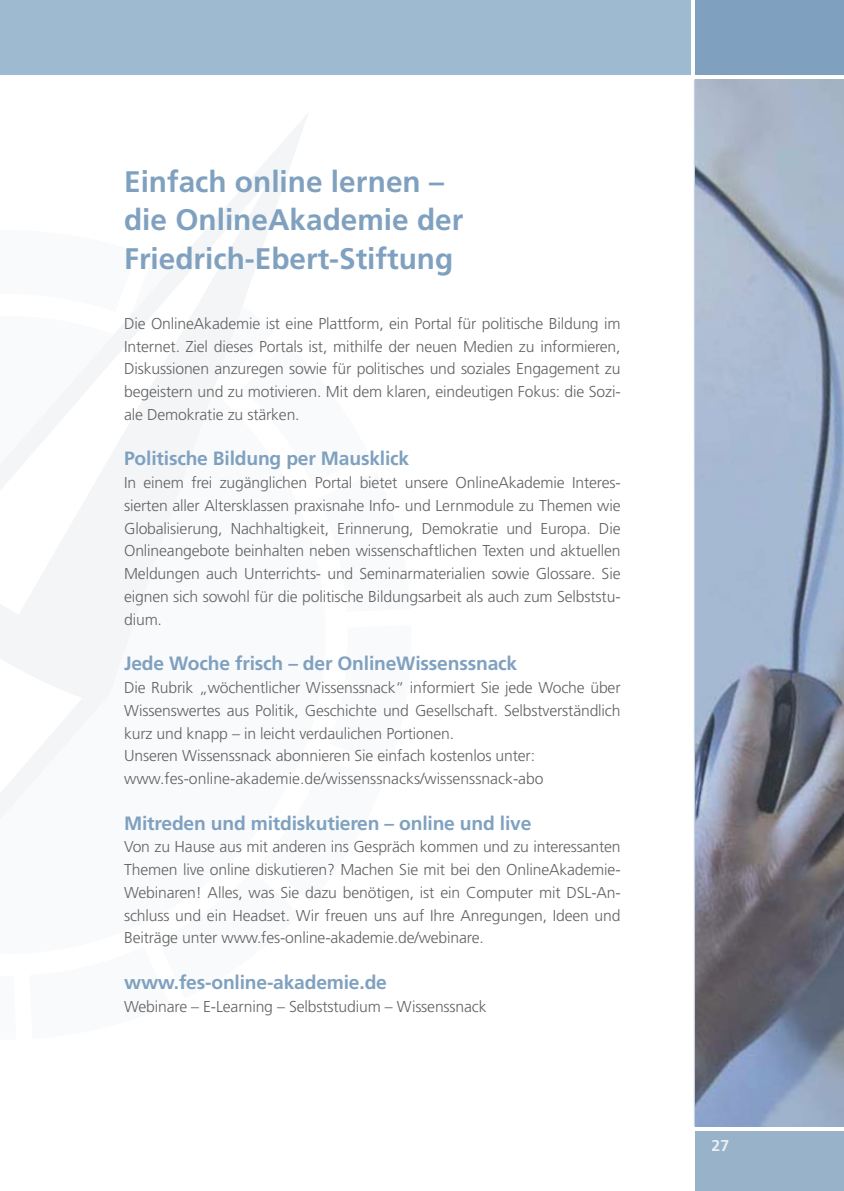
<style>
.page{position:relative;width:844px;height:1191px;background:#fff}
.page>*{position:absolute;margin:0;border:0;box-sizing:border-box;transform-origin:0 0}
.t1{font:700 29.75px/38.5px "Frutiger LT Std";color:#7fa1bf}
.t2{font:700 19.25px "Frutiger LT Std";letter-spacing:-.01em;color:#7fa1bf}
.t3{font:300 15.75px/22.8px "Frutiger LT Std";letter-spacing:-.01em;color:#636363;text-align:justify}
.t4{font:700 15.75px "Frutiger LT Std";color:#e9eff4}
</style>
<div class="page">
<svg style="left:0;top:114px;width:308px;height:511px"></svg>
<svg style="left:0;top:625px;width:133px;height:194px"></svg>
<svg style="left:0;top:179px;width:270px;height:435px"></svg>
<div style="left:0;top:0;width:690px;height:74px;background:#9ebad0"></div>
<div style="left:694px;top:0;width:149px;height:74px;background:#7fa1bf"></div>
<div style="left:694px;top:1131px;width:149px;height:60px;background:#98b2ca"></div>
<img style="left:694px;top:79px;width:149px;height:1047px">
<h1 class="t1" style="left:124px;top:162px;width:340px">Einfach online lernen – die OnlineAkademie der<br>Friedrich-Ebert-Stiftung</h1>
<p class="t3" style="left:124px;top:312px;width:498px">Die OnlineAkademie ist eine Plattform, ein Portal für politische Bildung im Internet. Ziel dieses Portals ist, mithilfe der neuen Medien zu informieren, Diskussionen anzuregen sowie für politisches und soziales Engagement zu begeistern und zu motivieren. Mit dem klaren, eindeutigen Fokus: die Sozi&shy;ale Demokratie zu stärken.</p>
<p class="t2" style="left:124px;top:447px;width:286px">Politische Bildung per Mausklick</p>
<p class="t3" style="left:124px;top:471px;width:498px">In einem frei zugänglichen Portal bietet unsere OnlineAkademie Interes&shy;sierten aller Altersklassen praxisnahe Info- und Lernmodule zu Themen wie Globalisierung, Nachhaltigkeit, Erinnerung, Demokratie und Europa. Die Onlineangebote beinhalten neben wissenschaftlichen Texten und aktuellen Meldungen auch Unterrichts- und Seminarmaterialien sowie Glossare. Sie eignen sich sowohl für die politische Bildungsarbeit als auch zum Selbststu&shy;dium.</p>
<p class="t2" style="left:124px;top:652px;width:394px">Jede Woche frisch – der OnlineWissenssnack</p>
<p class="t3" style="left:124px;top:676px;width:498px;text-align:left">Die Rubrik „wöchentlicher Wissenssnack“ informiert Sie jede Woche über Wissenswertes aus Politik, Geschichte und Gesellschaft. Selbstverständlich kurz und knapp – in leicht verdaulichen Portionen.<br>Unseren Wissenssnack abonnieren Sie einfach kostenlos unter: www.fes-online-akademie.de/wissenssnacks/wissenssnack-abo</p>
<p class="t2" style="left:124px;top:811px;width:408px">Mitreden und mitdiskutieren – online und live</p>
<p class="t3" style="left:124px;top:835px;width:498px">Von zu Hause aus mit anderen ins Gespräch kommen und zu interessanten Themen live online diskutieren? Machen Sie mit bei den OnlineAkademie-Webinaren! Alles, was Sie dazu benötigen, ist ein Computer mit DSL-An&shy;schluss und ein Headset. Wir freuen uns auf Ihre Anregungen, Ideen und Beiträge unter www.fes-online-akademie.de/webinare.</p>
<p class="t2" style="left:124px;top:971px;width:264px">www.fes-online-akademie.de</p>
<p class="t3" style="left:124px;top:995px;width:364px">Webinare – E-Learning – Selbststudium – Wissenssnack</p>
<p class="t4" style="left:711px;top:1136px;width:19px">27</p>
</div>
